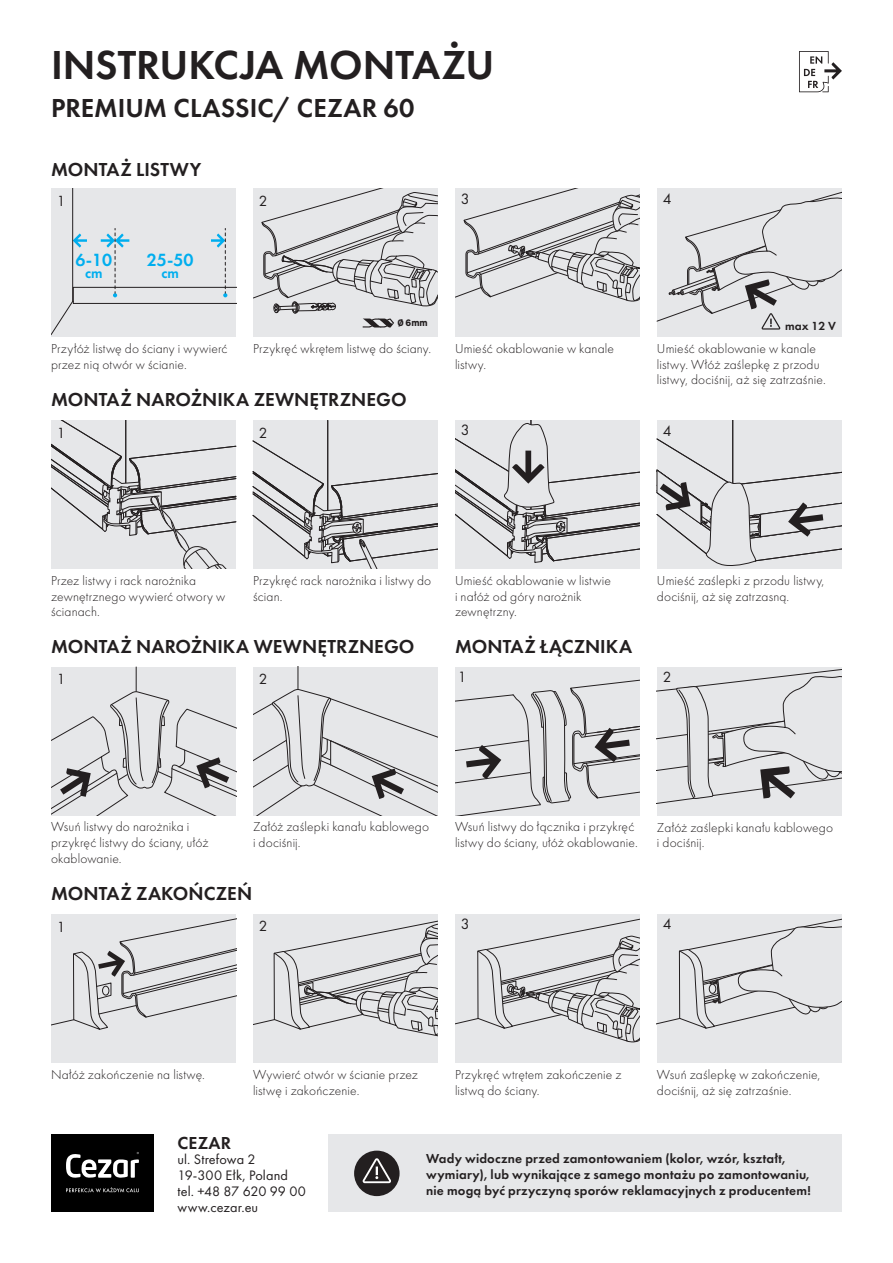
<style>
.page{position:relative;width:893px;height:1263px;background:#fff}
.page>*{position:absolute;margin:0;border:0;box-sizing:border-box;transform-origin:0 0}
.t1{font:600 42px "Futura PT";letter-spacing:-.005em;color:#231f20}
.t2{font:600 27px "Futura PT";letter-spacing:.005em;color:#231f20}
.t3{font:600 19.5px "Futura PT";letter-spacing:.005em;color:#231f20}
.t4{font:600 18.3px "Futura PT";color:#00aeef}
.t5{font:600 18px "Futura PT";letter-spacing:.01em;color:#231f20}
.t6{font:15.6px "Futura PT";color:#231f20}
.t7{font:15.45px "Futura PT";color:#231f20}
.t8{font:15.3px "Futura PT";color:#231f20}
.t9{font:600 15px "Futura PT";color:#00aeef}
.t10{font:14.25px/15.8px "Futura PT";letter-spacing:.01em;color:#231f20}
.t11{font:300 13.5px/15.8px "Futura PT";letter-spacing:.01em;color:#231f20}
.t12{font:600 13.5px/16.2px "Futura PT";letter-spacing:.015em;color:#231f20}
.t13{font:600 12.15px "Futura PT";color:#231f20}
.t14{font:700 9.3px "Leroy Merlin Sans";color:#231f20}
</style>
<div class="page">
<div style="left:51px;top:1135px;width:103px;height:77px;background:#000"></div>
<svg style="left:66px;top:1152px;width:73px;height:26px"></svg>
<svg style="left:66px;top:1187px;width:73px;height:5px"></svg>
<svg style="left:799px;top:51px;width:43px;height:41px"></svg>
<div style="left:329px;top:1135px;width:513px;height:77px;background:#e6e7e9"></div>
<div style="left:354px;top:1150px;width:46px;height:46px;background:#231f20;border-radius:50%"></div>
<svg style="left:362px;top:1158px;width:29px;height:25px"></svg>
<div style="left:51px;top:188px;width:185px;height:147px;background:#e6e7e9"></div>
<svg style="left:51px;top:420px;width:185px;height:149px;background:#d1d1d3"></svg>
<svg style="left:51px;top:667px;width:185px;height:149px;background:#d6d7d9"></svg>
<div style="left:51px;top:914px;width:185px;height:149px;background:#e6e7e9"></div>
<svg style="left:51px;top:918px;width:185px;height:112px"></svg>
<div style="left:455px;top:188px;width:185px;height:149px;background:#e6e7e9"></div>
<svg style="left:455px;top:188px;width:185px;height:113px"></svg>
<div style="left:455px;top:420px;width:185px;height:149px;background:#e6e7e9"></div>
<svg style="left:455px;top:420px;width:185px;height:143px"></svg>
<div style="left:455px;top:667px;width:185px;height:149px;background:#e6e7e9"></div>
<svg style="left:455px;top:679px;width:185px;height:137px"></svg>
<div style="left:455px;top:914px;width:185px;height:149px;background:#e6e7e9"></div>
<svg style="left:455px;top:918px;width:185px;height:124px"></svg>
<div style="left:657px;top:914px;width:185px;height:149px;background:#e6e7e9"></div>
<svg style="left:657px;top:918px;width:185px;height:110px"></svg>
<div style="left:253px;top:189px;width:185px;height:148px;background:#e6e7e9"></div>
<svg style="left:253px;top:188px;width:185px;height:139px"></svg>
<svg style="left:253px;top:420px;width:185px;height:149px;background:#d2d3d5"></svg>
<svg style="left:253px;top:667px;width:185px;height:149px;background:#dadadc"></svg>
<div style="left:253px;top:914px;width:185px;height:149px;background:#e6e7e9"></div>
<svg style="left:253px;top:920px;width:185px;height:117px"></svg>
<div style="left:657px;top:188px;width:185px;height:149px;background:#e6e7e9"></div>
<svg style="left:657px;top:191px;width:185px;height:139px"></svg>
<svg style="left:656px;top:420px;width:186px;height:147px;background:#d7d7d9"></svg>
<div style="left:657px;top:667px;width:185px;height:149px;background:#e6e7e9"></div>
<svg style="left:657px;top:669px;width:185px;height:135px"></svg>
<h1 class="t1" style="left:51px;top:39px;width:445px">INSTRUKCJA MONTAŻU</h1>
<h2 class="t2" style="left:51px;top:91px;width:365px">PREMIUM CLASSIC/ CEZAR 60</h2>
<h3 class="t3" style="left:51px;top:157px;width:152px">MONTAŻ LISTWY</h3>
<p class="t8" style="left:57px;top:192px;width:10px">1</p>
<h3 class="t4" style="left:76px;top:249px;width:38px">6-10</h3>
<p class="t9" style="left:85px;top:264px;width:19px">cm</p>
<h3 class="t4" style="left:147px;top:249px;width:48px">25-50</h3>
<p class="t9" style="left:161px;top:264px;width:19px">cm</p>
<p class="t11" style="left:51px;top:341px;width:178px">Przyłóż listwę do ściany i wywierć przez nią otwór w ścianie.</p>
<p class="t8" style="left:259px;top:192px;width:10px">2</p>
<p class="t14" style="left:397px;top:315px;width:32px">Ø 6mm</p>
<p class="t11" style="left:253px;top:341px;width:180px">Przykręć wkrętem listwę do ściany.</p>
<h3 class="t3" style="left:51px;top:387px;width:357px">MONTAŻ NAROŻNIKA ZEWNĘTRZNEGO</h3>
<p class="t8" style="left:57px;top:423px;width:10px">1</p>
<p class="t8" style="left:259px;top:423px;width:10px">2</p>
<p class="t6" style="left:461px;top:189px;width:10px">3</p>
<p class="t11" style="left:455px;top:341px;width:161px">Umieść okablowanie w kanale listwy.</p>
<p class="t6" style="left:461px;top:421px;width:10px">3</p>
<p class="t7" style="left:663px;top:189px;width:10px">4</p>
<p class="t13" style="left:785px;top:318px;width:52px">max 12 V</p>
<p class="t11" style="left:657px;top:341px;width:170px">Umieść okablowanie w kanale listwy. Włóż zaślepkę z przodu listwy, dociśnij, aż się zatrzaśnie.</p>
<p class="t7" style="left:663px;top:421px;width:10px">4</p>
<p class="t11" style="left:51px;top:572px;width:176px">Przez listwy i rack narożnika zewnętrznego wywierć otwory w ścianach.</p>
<p class="t11" style="left:253px;top:573px;width:180px">Przykręć rack narożnika i listwy do ścian.</p>
<p class="t11" style="left:455px;top:572px;width:157px">Umieść okablowanie w listwie i nałóż od góry narożnik zewnętrzny.</p>
<p class="t11" style="left:657px;top:573px;width:169px">Umieść zaślepki z przodu listwy, dociśnij, aż się zatrzasną.</p>
<h3 class="t3" style="left:51px;top:634px;width:365px">MONTAŻ NAROŻNIKA WEWNĘTRZNEGO</h3>
<h3 class="t3" style="left:455px;top:634px;width:179px">MONTAŻ ŁĄCZNIKA</h3>
<p class="t8" style="left:57px;top:670px;width:10px">1</p>
<p class="t8" style="left:259px;top:670px;width:10px">2</p>
<p class="t6" style="left:458px;top:667px;width:10px">1</p>
<p class="t8" style="left:663px;top:668px;width:10px">2</p>
<p class="t11" style="left:51px;top:819px;width:159px">Wsuń listwy do narożnika i przykręć listwy do ściany, ułóż okablowanie.</p>
<p class="t11" style="left:253px;top:819px;width:178px">Załóż zaślepki kanału kablowego i dociśnij.</p>
<p class="t11" style="left:455px;top:819px;width:184px">Wsuń listwy do łącznika i przykręć listwy do ściany, ułóż okablowanie.</p>
<p class="t11" style="left:657px;top:819px;width:178px">Załóż zaślepki kanału kablowego i dociśnij.</p>
<h3 class="t3" style="left:51px;top:881px;width:203px">MONTAŻ ZAKOŃCZEŃ</h3>
<p class="t8" style="left:57px;top:917px;width:10px">1</p>
<p class="t8" style="left:259px;top:917px;width:10px">2</p>
<p class="t6" style="left:461px;top:915px;width:10px">3</p>
<p class="t6" style="left:663px;top:915px;width:10px">4</p>
<p class="t11" style="left:51px;top:1066px;width:155px">Nałóż zakończenie na listwę.</p>
<p class="t11" style="left:253px;top:1066px;width:167px">Wywierć otwór w ścianie przez listwę i zakończenie.</p>
<p class="t11" style="left:455px;top:1066px;width:168px">Przykręć wtrętem zakończenie z listwą do ściany.</p>
<p class="t11" style="left:657px;top:1066px;width:165px">Wsuń zaślepkę w zakończenie, dociśnij, aż się zatrzaśnie.</p>
<h3 class="t5" style="left:177px;top:1131px;width:55px">CEZAR</h3>
<p class="t10" style="left:177px;top:1151px;width:130px">ul. Strefowa 2<br>19-300 Ełk, Poland tel. +48 87 620 99 00 www.cezar.eu</p>
<p class="t12" style="left:426px;top:1150px;width:386px">Wady widoczne przed zamontowaniem (kolor, wzór, kształt, wymiary), lub wynikające z samego montażu po zamontowaniu, nie mogą być przyczyną sporów reklamacyjnych z producentem!</p>
</div>
